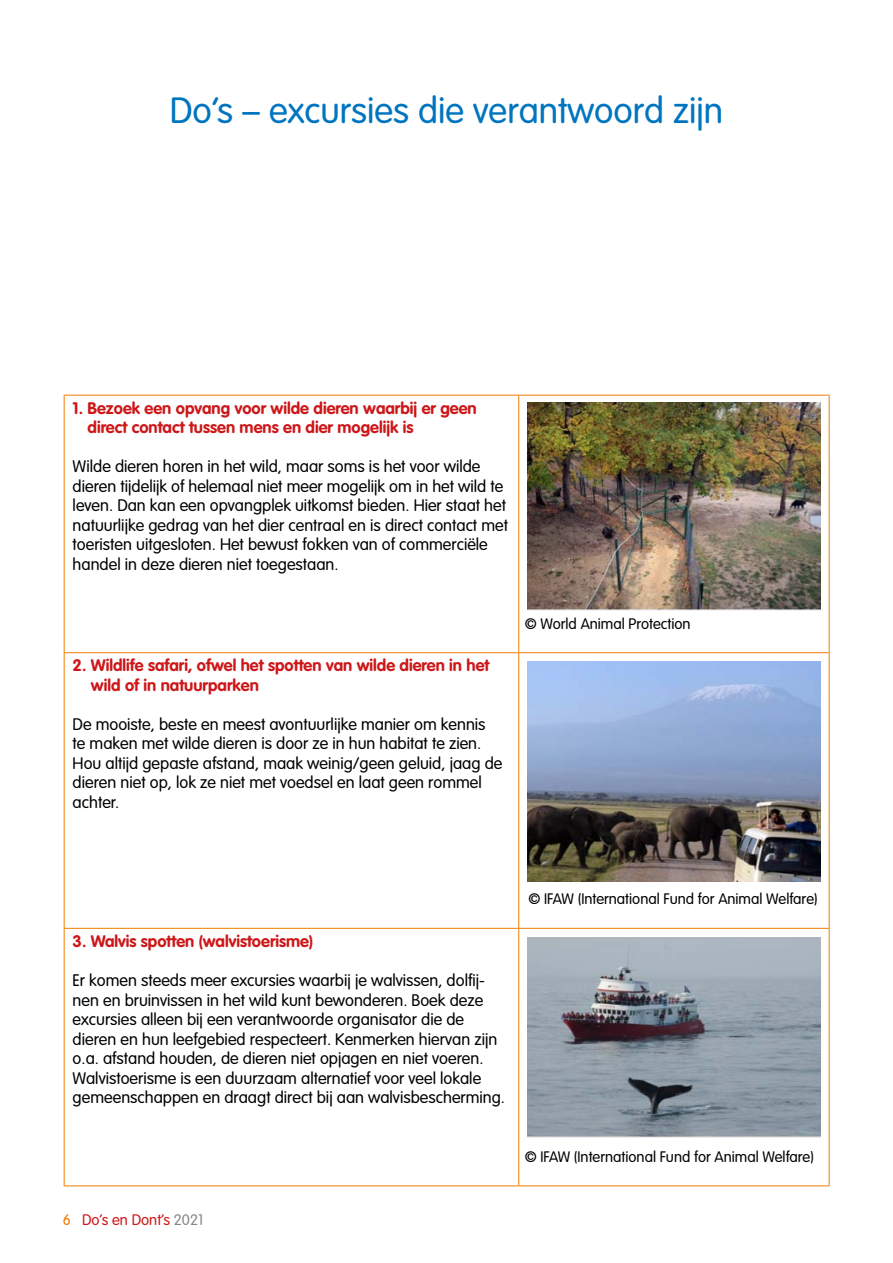
<style>
.page{position:relative;width:893px;height:1263px;background:#fff}
.page>*{position:absolute;margin:0;border:0;box-sizing:border-box;transform-origin:0 0}
.t1{font:300 36px "VAG Rounded Std";color:#0075bf}
.t2{font:300 16.5px/19.5px "VAG Rounded Std";color:#000}
.t3{font:700 16.5px/19.5px "VAG Rounded Std";color:#cd1719}
.t4{font:300 15px "VAG Rounded Std";color:#000}
.t5{font:300 15px "VAG Rounded Std";color:#cd1719}
.s1{color:#ef7d00}
.s2{color:#878787}
</style>
<div class="page">
<hr style="left:64px;top:395px;width:455px;height:1px;background:#ef7d00">
<hr style="left:64px;top:395px;width:1px;height:257px;background:#ef7d00">
<hr style="left:519px;top:395px;width:310px;height:1px;background:#ef7d00">
<hr style="left:518px;top:395px;width:1px;height:257px;background:#ef7d00">
<hr style="left:829px;top:395px;width:1px;height:257px;background:#ef7d00">
<hr style="left:64px;top:652px;width:455px;height:1px;background:#ef7d00">
<hr style="left:64px;top:653px;width:1px;height:275px;background:#ef7d00">
<hr style="left:519px;top:652px;width:310px;height:1px;background:#ef7d00">
<hr style="left:518px;top:653px;width:1px;height:275px;background:#ef7d00">
<hr style="left:829px;top:653px;width:1px;height:275px;background:#ef7d00">
<hr style="left:64px;top:928px;width:455px;height:1px;background:#ef7d00">
<hr style="left:64px;top:929px;width:1px;height:256px;background:#ef7d00">
<hr style="left:519px;top:928px;width:310px;height:1px;background:#ef7d00">
<hr style="left:518px;top:929px;width:1px;height:256px;background:#ef7d00">
<hr style="left:829px;top:929px;width:1px;height:256px;background:#ef7d00">
<hr style="left:64px;top:1185px;width:455px;height:1px;background:#ef7d00">
<hr style="left:519px;top:1185px;width:310px;height:1px;background:#ef7d00">
<img style="left:527px;top:403px;width:294px;height:207px">
<img style="left:527px;top:661px;width:294px;height:221px">
<img style="left:527px;top:937px;width:294px;height:200px">
<h1 class="t1" style="left:170px;top:90px;width:555px">Do’s – excursies die verantwoord zijn</h1>
<p class="t3" style="left:88px;top:399px;width:391px;text-indent:-15px">1. Bezoek een opvang voor wilde dieren waarbij er geen direct contact tussen mens en dier mogelijk is</p>
<p class="t2" style="left:73px;top:457px;width:437px">Wilde dieren horen in het wild, maar soms is het voor wilde dieren tijdelijk of helemaal niet meer mogelijk om in het wild te leven. Dan kan een opvangplek uitkomst bieden. Hier staat het natuurlijke gedrag van het dier centraal en is direct contact met toeristen uitgesloten. Het bewust fokken van of commerciële handel in deze dieren niet toegestaan.</p>
<p class="t3" style="left:91px;top:656px;width:400px;text-indent:-18px">2. Wildlife safari, ofwel het spotten van wilde dieren in het wild of in natuurparken</p>
<p class="t2" style="left:73px;top:715px;width:431px">De mooiste, beste en meest avontuurlijke manier om kennis te maken met wilde dieren is door ze in hun habitat te zien.<br>Hou altijd gepaste afstand, maak weinig/geen geluid, jaag de dieren niet op, lok ze niet met voedsel en laat geen rommel achter.</p>
<p class="t4" style="left:525px;top:615px;width:167px">© World Animal Protection</p>
<p class="t3" style="left:73px;top:932px;width:242px">3. Walvis spotten (walvistoerisme)</p>
<p class="t2" style="left:73px;top:971px;width:434px">Er komen steeds meer excursies waarbij je walvissen, dolfij&shy;nen en bruinvissen in het wild kunt bewonderen. Boek deze excursies alleen bij een verantwoorde organisator die de dieren en hun leefgebied respecteert. Kenmerken hiervan zijn o.a. afstand houden, de dieren niet opjagen en niet voeren.<br>Walvistoerisme is een duurzaam alternatief voor veel lokale gemeenschappen en draagt direct bij aan walvisbescherming.</p>
<p class="t5" style="left:63px;top:1211px;width:142px"><span class="s1">6</span> Do’s en Dont’s <span class="s2">2021</span></p>
<p class="t4" style="left:528px;top:890px;width:291px">© IFAW (International Fund for Animal Welfare)</p>
<p class="t4" style="left:525px;top:1148px;width:291px">© IFAW (International Fund for Animal Welfare)</p>
</div>
